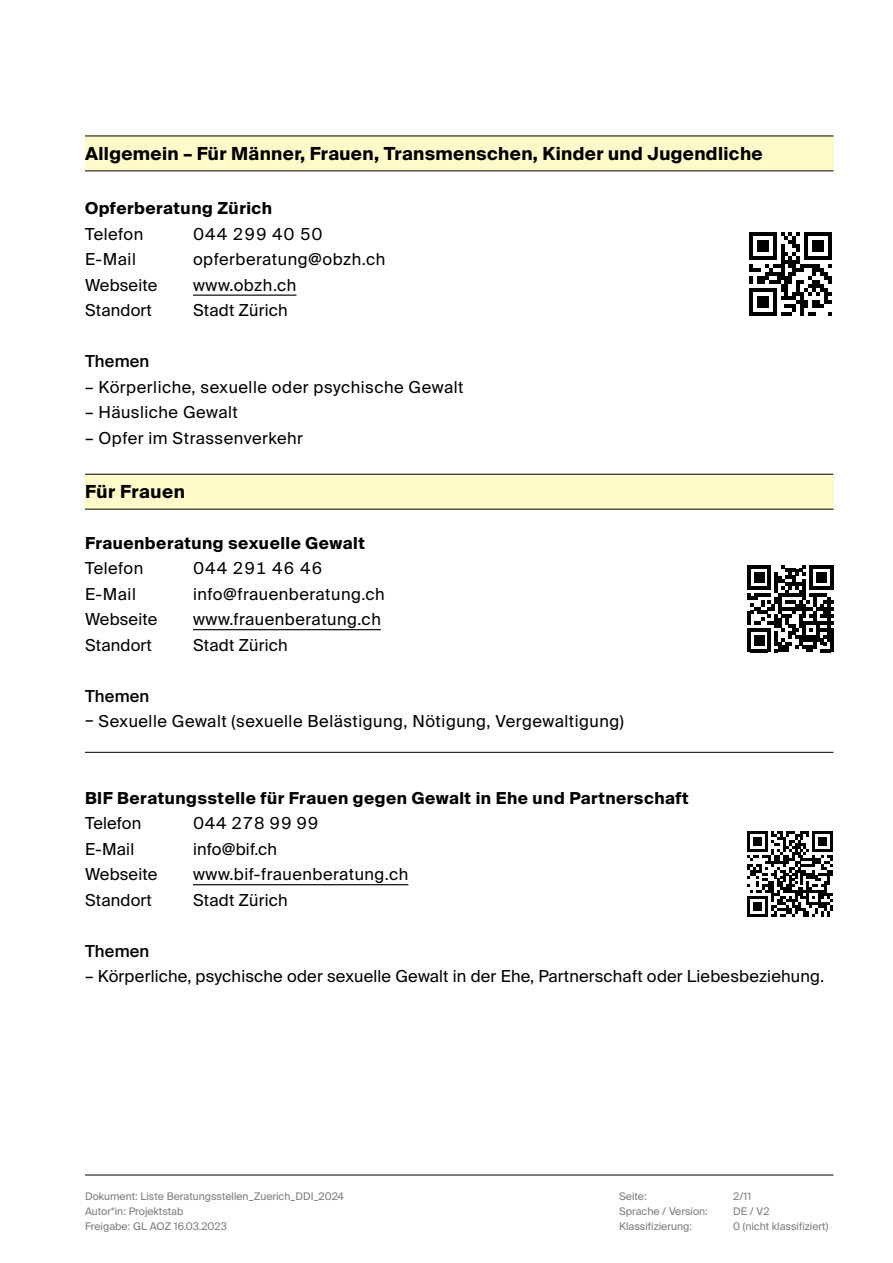
<style>
.page{position:relative;width:893px;height:1263px;background:#fff}
.page>*{position:absolute;margin:0;border:0;box-sizing:border-box;transform-origin:0 0}
.t1{font:700 18px "Suisse Intl";letter-spacing:.02em;color:#000}
.Lauftext{font:16.5px "Suisse Intl";letter-spacing:.025em;color:#000}
.t2{font:700 16.5px "Suisse Intl";letter-spacing:.03em;color:#000}
.t3{font:500 16.5px "Suisse Intl";letter-spacing:.01em;color:#000}
.t4{font:10.5px "Suisse Intl";color:#7f7c7a}
</style>
<div class="page">
<div style="left:85px;top:136px;width:748px;height:35px;background:#fffac9"></div>
<div style="left:85px;top:474px;width:748px;height:35px;background:#fffac9"></div>
<hr style="left:85px;top:170px;width:748px;height:1px;background:#000">
<hr style="left:85px;top:509px;width:748px;height:1px;background:#000">
<hr style="left:85px;top:136px;width:748px;height:1px;background:#000">
<hr style="left:85px;top:474px;width:748px;height:1px;background:#000">
<hr style="left:193px;top:295px;width:103px;height:1px;background:#000">
<hr style="left:193px;top:629px;width:188px;height:1px;background:#000">
<hr style="left:193px;top:884px;width:215px;height:1px;background:#000">
<hr style="left:85px;top:752px;width:748px;height:1px;background:#000">
<svg style="left:749px;top:232px;width:83px;height:84px"></svg>
<svg style="left:747px;top:565px;width:87px;height:87px"></svg>
<svg style="left:747px;top:831px;width:86px;height:86px"></svg>
<hr style="left:85px;top:1174px;width:748px;height:1px;background:#000">
<p class="t1" style="left:85px;top:143px;width:679px">Allgemein – Für Männer, Frauen, Transmenschen, Kinder und Jugendliche</p>
<p class="t2" style="left:85px;top:199px;width:189px">Opferberatung Zürich</p>
<p class="Lauftext" style="left:85px;top:224px;width:60px">Telefon</p>
<p class="Lauftext" style="left:193px;top:224px;width:131px">044 299 40 50</p>
<p class="Lauftext" style="left:85px;top:250px;width:52px">E-Mail</p>
<p class="Lauftext" style="left:193px;top:250px;width:194px">opferberatung@obzh.ch</p>
<p class="Lauftext" style="left:85px;top:275px;width:74px">Webseite</p>
<p class="Lauftext" style="left:193px;top:275px;width:105px">www.obzh.ch</p>
<p class="Lauftext" style="left:85px;top:301px;width:68px">Standort</p>
<p class="Lauftext" style="left:193px;top:301px;width:96px">Stadt Zürich</p>
<p class="t3" style="left:85px;top:352px;width:66px">Themen</p>
<p class="Lauftext" style="left:85px;top:377px;width:380px">– Körperliche, sexuelle oder psychische Gewalt</p>
<p class="Lauftext" style="left:85px;top:403px;width:154px">– Häusliche Gewalt</p>
<p class="Lauftext" style="left:85px;top:428px;width:220px">– Opfer im Strassenverkehr</p>
<p class="t1" style="left:85px;top:481px;width:101px">Für Frauen</p>
<p class="t2" style="left:85px;top:533px;width:281px">Frauenberatung sexuelle Gewalt</p>
<p class="Lauftext" style="left:85px;top:559px;width:60px">Telefon</p>
<p class="Lauftext" style="left:193px;top:559px;width:131px">044 291 46 46</p>
<p class="Lauftext" style="left:85px;top:584px;width:52px">E-Mail</p>
<p class="Lauftext" style="left:193px;top:584px;width:193px">info@frauenberatung.ch</p>
<p class="Lauftext" style="left:85px;top:610px;width:74px">Webseite</p>
<p class="Lauftext" style="left:193px;top:610px;width:189px">www.frauenberatung.ch</p>
<p class="Lauftext" style="left:85px;top:635px;width:68px">Standort</p>
<p class="Lauftext" style="left:193px;top:635px;width:96px">Stadt Zürich</p>
<p class="t3" style="left:85px;top:686px;width:66px">Themen</p>
<p class="Lauftext" style="left:85px;top:712px;width:540px">– Sexuelle Gewalt (sexuelle Belästigung, Nötigung, Vergewaltigung)</p>
<p class="t2" style="left:85px;top:788px;width:605px">BIF Beratungsstelle für Frauen gegen Gewalt in Ehe und Partnerschaft</p>
<p class="Lauftext" style="left:85px;top:814px;width:58px">Telefon</p>
<p class="Lauftext" style="left:193px;top:814px;width:127px">044 278 99 99</p>
<p class="Lauftext" style="left:85px;top:839px;width:51px">E-Mail</p>
<p class="Lauftext" style="left:193px;top:839px;width:86px">info@bif.ch</p>
<p class="Lauftext" style="left:85px;top:865px;width:74px">Webseite</p>
<p class="Lauftext" style="left:193px;top:865px;width:217px">www.bif-frauenberatung.ch</p>
<p class="Lauftext" style="left:85px;top:890px;width:68px">Standort</p>
<p class="Lauftext" style="left:193px;top:890px;width:96px">Stadt Zürich</p>
<p class="t3" style="left:85px;top:941px;width:66px">Themen</p>
<p class="Lauftext" style="left:85px;top:967px;width:740px">– Körperliche, psychische oder sexuelle Gewalt in der Ehe, Partnerschaft oder Liebesbeziehung.</p>
<p class="t4" style="left:85px;top:1190px;width:261px">Dokument: Liste Beratungsstellen_Zuerich_DDI_2024</p>
<p class="t4" style="left:619px;top:1190px;width:29px">Seite:</p>
<p class="t4" style="left:733px;top:1190px;width:20px">2/11</p>
<p class="t4" style="left:85px;top:1205px;width:100px">Autor*in: Projektstab</p>
<p class="t4" style="left:619px;top:1205px;width:90px">Sprache / Version:</p>
<p class="t4" style="left:733px;top:1205px;width:38px">DE / V2</p>
<p class="t4" style="left:85px;top:1220px;width:143px">Freigabe: GL AOZ 16.03.2023</p>
<p class="t4" style="left:619px;top:1220px;width:74px">Klassifizierung:</p>
<p class="t4" style="left:733px;top:1220px;width:97px">0 (nicht klassifiziert)</p>
</div>
